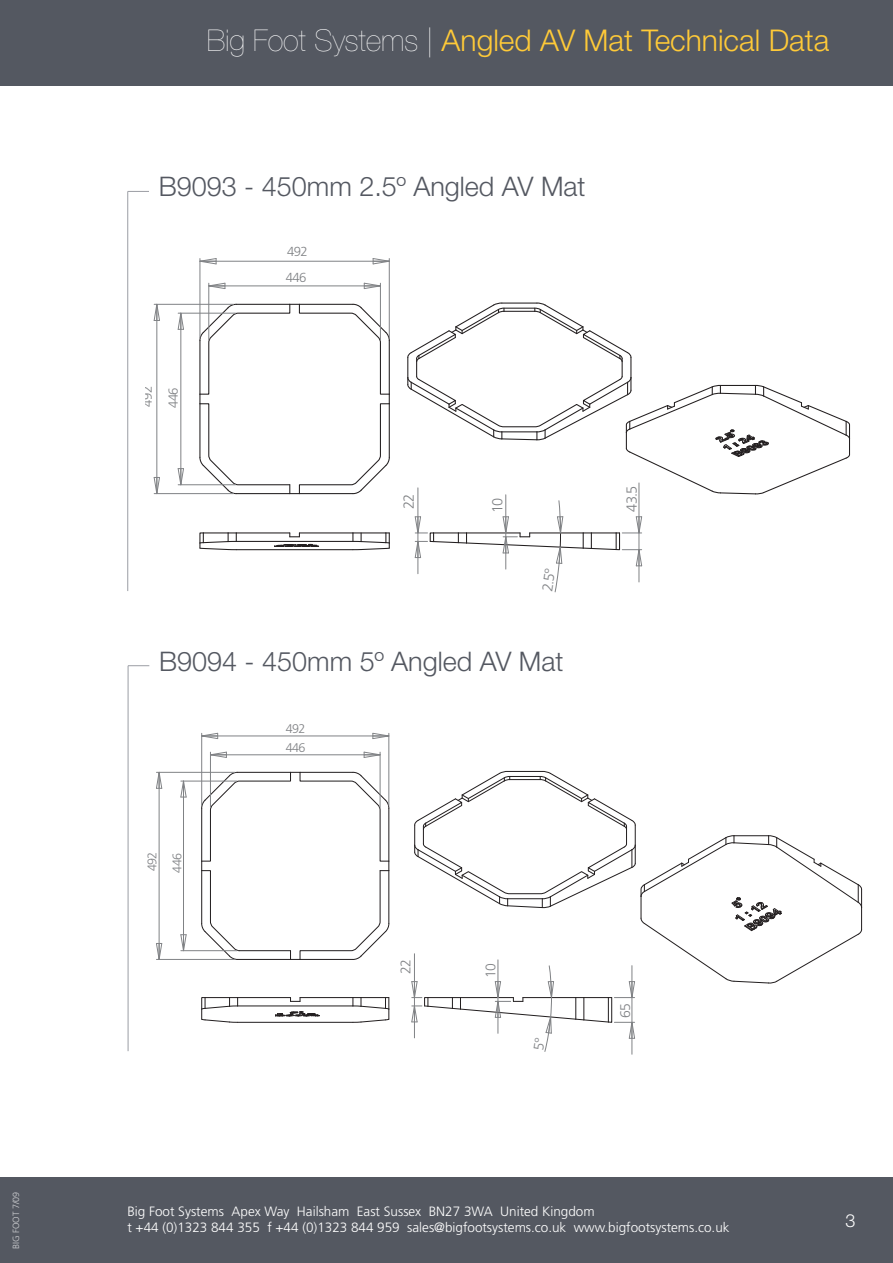
<style>
.page{position:relative;width:893px;height:1263px;background:#fff}
.page>*{position:absolute;margin:0;border:0;box-sizing:border-box;transform-origin:0 0}
.t1{font:300 30px "Helvetica Neue";color:#ffca38}
.t2{font:300 27px "Helvetica Neue";color:#545861}
.t3{font:300 18px "Helvetica Neue";color:#fff}
.t4{font:300 14.55px "Frutiger";color:#808285}
.t5{font:300 13.95px "Frutiger";color:#808285}
.t6{font:300 13.5px/16.2px "Frutiger";color:#fff}
.t7{font:300 13.05px/26px "Frutiger";letter-spacing:-.05em;color:#808285}
.t8{font:300 12.6px/19.5px "Frutiger";letter-spacing:-.05em;color:#808285}
.t9{font:300 9px "Frutiger";color:#cfd0d3}
.s1{font-weight:200;color:#fff}
</style>
<div class="page">
<div style="left:0;top:0;width:892px;height:85px;background:#545861"></div>
<div style="left:0;top:1178px;width:892px;height:85px;background:#545861"></div>
<hr style="left:127px;top:191px;width:1px;height:400px;background:#9b9da4">
<svg style="left:128px;top:191px;width:21px;height:1px"></svg>
<svg style="left:199px;top:303px;width:191px;height:192px"></svg>
<svg style="left:208px;top:282px;width:18px;height:7px"></svg>
<svg style="left:363px;top:282px;width:18px;height:7px"></svg>
<hr style="left:208px;top:283px;width:1px;height:57px;background:#808285">
<hr style="left:380px;top:283px;width:1px;height:57px;background:#808285">
<hr style="left:209px;top:286px;width:171px;height:1px;background:#808285">
<svg style="left:199px;top:258px;width:18px;height:7px"></svg>
<svg style="left:372px;top:258px;width:18px;height:7px"></svg>
<hr style="left:200px;top:259px;width:1px;height:79px;background:#808285">
<hr style="left:389px;top:259px;width:1px;height:79px;background:#808285">
<hr style="left:200px;top:261px;width:189px;height:1px;background:#808285">
<svg style="left:177px;top:312px;width:7px;height:18px"></svg>
<svg style="left:177px;top:468px;width:7px;height:18px"></svg>
<hr style="left:178px;top:313px;width:58px;height:1px;background:#808285">
<hr style="left:178px;top:484px;width:58px;height:1px;background:#808285">
<hr style="left:180px;top:313px;width:1px;height:172px;background:#808285">
<svg style="left:153px;top:303px;width:7px;height:18px"></svg>
<svg style="left:153px;top:477px;width:7px;height:18px"></svg>
<hr style="left:154px;top:304px;width:80px;height:1px;background:#808285">
<hr style="left:154px;top:493px;width:80px;height:1px;background:#808285">
<hr style="left:156px;top:304px;width:1px;height:190px;background:#808285">
<hr style="left:236px;top:541px;width:117px;height:1px;background:#231f20">
<hr style="left:236px;top:549px;width:117px;height:1px;background:#231f20">
<hr style="left:299px;top:532px;width:54px;height:1px;background:#231f20">
<hr style="left:236px;top:532px;width:54px;height:1px;background:#231f20">
<svg style="left:289px;top:533px;width:11px;height:4px"></svg>
<svg style="left:352px;top:532px;width:38px;height:19px"></svg>
<svg style="left:199px;top:532px;width:38px;height:19px"></svg>
<svg style="left:274px;top:544px;width:46px;height:3px"></svg>
<svg style="left:407px;top:302px;width:443px;height:290px"></svg>
<svg style="left:201px;top:771px;width:189px;height:189px"></svg>
<svg style="left:210px;top:751px;width:17px;height:7px"></svg>
<svg style="left:363px;top:751px;width:18px;height:7px"></svg>
<hr style="left:210px;top:752px;width:1px;height:56px;background:#808285">
<hr style="left:380px;top:752px;width:1px;height:56px;background:#808285">
<hr style="left:210px;top:754px;width:170px;height:1px;background:#808285">
<svg style="left:202px;top:733px;width:16px;height:6px"></svg>
<svg style="left:372px;top:733px;width:18px;height:6px"></svg>
<hr style="left:201px;top:733px;width:1px;height:73px;background:#808285">
<hr style="left:388px;top:733px;width:1px;height:73px;background:#808285">
<hr style="left:202px;top:736px;width:187px;height:1px;background:#808285">
<svg style="left:180px;top:780px;width:7px;height:18px"></svg>
<svg style="left:180px;top:934px;width:7px;height:18px"></svg>
<hr style="left:181px;top:781px;width:56px;height:1px;background:#808285">
<hr style="left:181px;top:950px;width:56px;height:1px;background:#808285">
<hr style="left:183px;top:781px;width:1px;height:170px;background:#808285">
<svg style="left:156px;top:771px;width:7px;height:18px"></svg>
<svg style="left:156px;top:943px;width:7px;height:16px"></svg>
<hr style="left:156px;top:772px;width:79px;height:1px;background:#808285">
<hr style="left:156px;top:959px;width:79px;height:1px;background:#808285">
<hr style="left:159px;top:772px;width:1px;height:187px;background:#808285">
<hr style="left:238px;top:1005px;width:115px;height:1px;background:#231f20">
<hr style="left:238px;top:1022px;width:115px;height:1px;background:#231f20">
<hr style="left:238px;top:997px;width:52px;height:1px;background:#231f20">
<hr style="left:300px;top:997px;width:53px;height:1px;background:#231f20">
<svg style="left:290px;top:998px;width:10px;height:4px"></svg>
<svg style="left:352px;top:997px;width:37px;height:26px"></svg>
<svg style="left:201px;top:997px;width:38px;height:26px"></svg>
<svg style="left:275px;top:1011px;width:45px;height:6px"></svg>
<hr style="left:631px;top:1022px;width:1px;height:32px;background:#808285">
<hr style="left:128px;top:666px;width:1px;height:385px;background:#9b9da4">
<svg style="left:128px;top:665px;width:21px;height:1px"></svg>
<svg style="left:411px;top:771px;width:451px;height:281px"></svg>
<p class="t9" style="left:13px;top:1249px;width:59px;rotate:-90deg">BIG FOOT 7/09</p>
<h1 class="t1" style="left:207px;top:30px;width:624px"><span class="s1">Big Foot Systems |</span> Angled AV Mat Technical Data</h1>
<h2 class="t2" style="left:159px;top:177px;width:428px">B9093 - 450mm 2.5º Angled AV Mat</h2>
<p class="t7" style="left:135px;top:408px;width:23px;rotate:-90deg">492<br>446</p>
<p class="t7" style="left:286px;top:239px;width:23px">492<br>446</p>
<p class="t4" style="left:403px;top:509px;width:17px;rotate:-90deg">22</p>
<p class="t4" style="left:492px;top:513px;width:17px;rotate:-90deg">10</p>
<p class="t4" style="left:541px;top:590px;width:24px;rotate:-81deg">2.5°</p>
<h2 class="t2" style="left:159px;top:651px;width:406px">B9094 - 450mm 5º Angled AV Mat</h2>
<p class="t8" style="left:141px;top:873px;width:22px;line-height:24.9px;rotate:-90deg">492<br>446</p>
<p class="t8" style="left:286px;top:719px;width:21px">492<br>446</p>
<p class="t5" style="left:400px;top:974px;width:16px;rotate:-90deg">22</p>
<p class="t5" style="left:485px;top:978px;width:16px;rotate:-90deg">10</p>
<p class="t4" style="left:626px;top:512px;width:28px;rotate:-90deg">43.5</p>
<p class="t5" style="left:619px;top:1018px;width:16px;rotate:-90deg">65</p>
<p class="t6" style="left:127px;top:1204px;width:604px">Big Foot Systems Apex Way Hailsham East Sussex BN27 3WA United Kingdom<br>t +44 (0)1323 844 355 f +44 (0)1323 844 959 sales@bigfootsystems.co.uk www.bigfootsystems.co.uk</p>
<h3 class="t3" style="left:845px;top:1214px;width:12px">3</h3>
</div>
